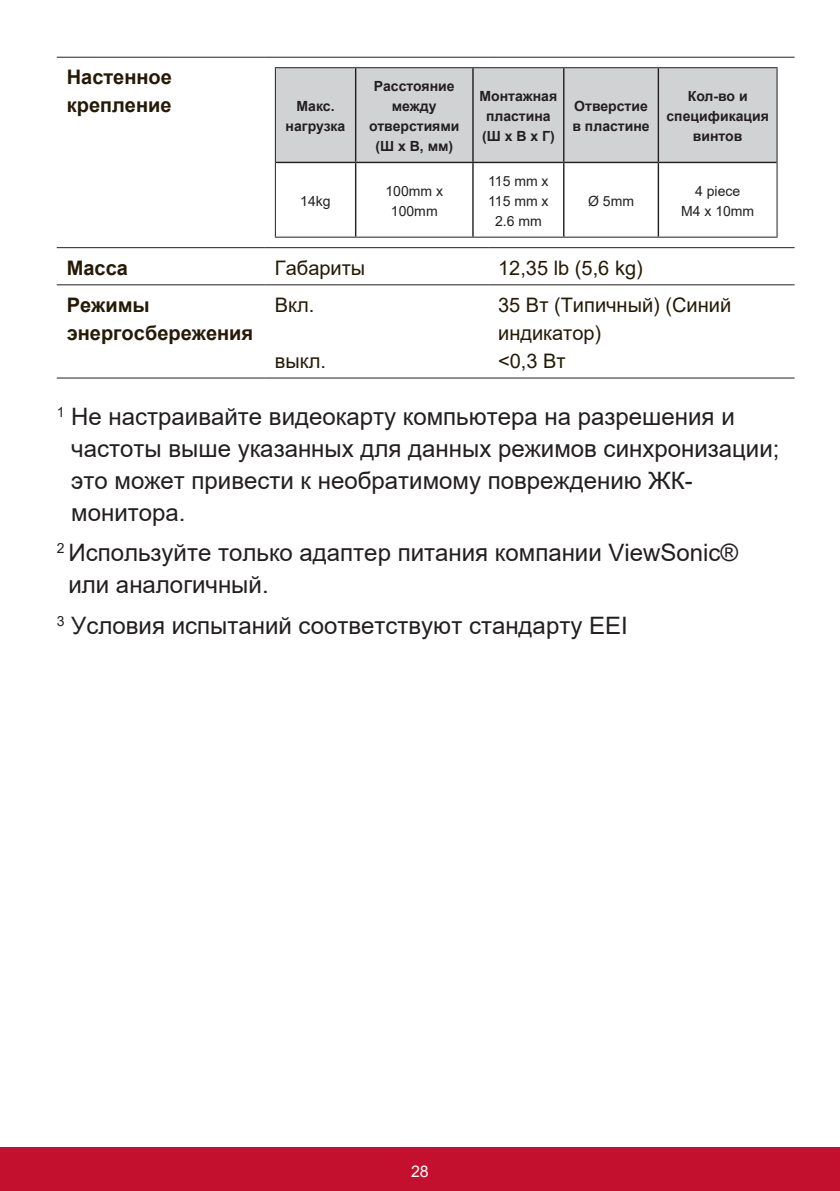
<style>
.page{position:relative;width:840px;height:1191px;background:#fff}
.page>*{position:absolute;margin:0;border:0;box-sizing:border-box;transform-origin:0 0}
.t1{font:24px/32px "Arial";color:#231f20}
.t2{font:20px/28px "Arial";color:#251a05}
.t3{font:700 20px/28px "Arial";color:#251a05}
.t4{font:16px "Arial";color:#fff}
.t5{font:700 14px/20px "Arial";color:#231f20;text-align:center}
.t6{font:14px/20px "Arial";color:#231f20;text-align:center}
</style>
<div class="page">
<div style="left:0;top:1147px;width:839px;height:44px;background:#c3102f"></div>
<hr style="left:57px;top:57px;width:208px;height:1px;background:#231f20">
<hr style="left:265px;top:57px;width:223px;height:1px;background:#231f20">
<hr style="left:488px;top:57px;width:306px;height:1px;background:#231f20">
<hr style="left:57px;top:247px;width:208px;height:1px;background:#231f20">
<hr style="left:265px;top:247px;width:223px;height:1px;background:#231f20">
<hr style="left:488px;top:247px;width:306px;height:1px;background:#231f20">
<hr style="left:57px;top:284px;width:208px;height:1px;background:#231f20">
<hr style="left:265px;top:284px;width:223px;height:1px;background:#231f20">
<hr style="left:488px;top:284px;width:306px;height:1px;background:#231f20">
<hr style="left:57px;top:377px;width:208px;height:1px;background:#231f20">
<hr style="left:265px;top:377px;width:223px;height:1px;background:#231f20">
<hr style="left:488px;top:377px;width:306px;height:1px;background:#231f20">
<div style="left:276px;top:68px;width:500px;height:94px;background:#d1d2d4"></div>
<hr style="left:275px;top:67px;width:80px;height:1px;background:#231f20">
<hr style="left:275px;top:68px;width:1px;height:94px;background:#231f20">
<hr style="left:355px;top:67px;width:117px;height:1px;background:#231f20">
<hr style="left:472px;top:67px;width:91px;height:1px;background:#231f20">
<hr style="left:563px;top:67px;width:95px;height:1px;background:#231f20">
<hr style="left:658px;top:67px;width:119px;height:1px;background:#231f20">
<hr style="left:776px;top:68px;width:1px;height:94px;background:#231f20">
<hr style="left:275px;top:162px;width:1px;height:75px;background:#231f20">
<hr style="left:776px;top:162px;width:1px;height:75px;background:#231f20">
<hr style="left:275px;top:237px;width:80px;height:1px;background:#231f20">
<hr style="left:355px;top:237px;width:117px;height:1px;background:#231f20">
<hr style="left:472px;top:237px;width:91px;height:1px;background:#231f20">
<hr style="left:563px;top:237px;width:95px;height:1px;background:#231f20">
<hr style="left:658px;top:237px;width:119px;height:1px;background:#231f20">
<hr style="left:355px;top:68px;width:1px;height:94px;background:#231f20">
<hr style="left:472px;top:68px;width:1px;height:94px;background:#231f20">
<hr style="left:562px;top:68px;width:2px;height:94px;background:#231f20">
<hr style="left:657px;top:68px;width:1px;height:94px;background:#231f20">
<hr style="left:276px;top:162px;width:79px;height:1px;background:#231f20">
<hr style="left:355px;top:162px;width:117px;height:1px;background:#231f20">
<hr style="left:355px;top:163px;width:1px;height:74px;background:#231f20">
<hr style="left:472px;top:162px;width:91px;height:1px;background:#231f20">
<hr style="left:472px;top:163px;width:1px;height:74px;background:#231f20">
<hr style="left:563px;top:162px;width:95px;height:1px;background:#231f20">
<hr style="left:562px;top:163px;width:2px;height:74px;background:#231f20">
<hr style="left:658px;top:162px;width:118px;height:1px;background:#231f20">
<hr style="left:657px;top:163px;width:1px;height:74px;background:#231f20">
<p class="t3" style="left:67px;top:64px;width:107px">Настенное крепление</p>
<p class="t5" style="left:285px;top:96px;width:61px">Макс. нагрузка</p>
<p class="t5" style="left:369px;top:76px;width:92px">Расстояние между отверстиями (Ш x В, мм)</p>
<p class="t5" style="left:479px;top:86px;width:79px;text-align:left">Монтажная пластина (Ш x В x Г)</p>
<p class="t5" style="left:572px;top:96px;width:79px;text-align:left">Отверстие в пластине</p>
<p class="t5" style="left:666px;top:86px;width:104px">Кол-во и спецификация винтов</p>
<p class="t6" style="left:300px;top:191px;width:32px">14kg</p>
<p class="t6" style="left:385px;top:181px;width:59px">100mm x<br>100mm</p>
<p class="t6" style="left:488px;top:171px;width:62px">115 mm x<br>115 mm x<br>2.6 mm</p>
<p class="t6" style="left:587px;top:191px;width:47px">Ø 5mm</p>
<p class="t6" style="left:680px;top:181px;width:75px">4 piece<br>M4 x 10mm</p>
<p class="t3" style="left:67px;top:254px;width:63px">Масса</p>
<p class="t2" style="left:275px;top:254px;width:92px">Габариты</p>
<p class="t2" style="left:498px;top:254px;width:146px">12,35 lb (5,6 kg)</p>
<p class="t3" style="left:67px;top:291px;width:188px">Режимы энергосбережения</p>
<p class="t2" style="left:275px;top:291px;width:41px">Вкл.</p>
<p class="t2" style="left:275px;top:347px;width:52px">выкл.</p>
<p class="t2" style="left:498px;top:291px;width:234px">35 Вт (Типичный) (Синий индикатор)<br>&lt;0,3 Вт</p>
<p class="t1" style="left:71px;top:400px;width:709px;text-indent:-14px"><sup>1</sup> Не настраивайте видеокарту компьютера на разрешения и частоты выше указанных для данных режимов синхронизации; это может привести к необратимому повреждению ЖК&shy;монитора.</p>
<p class="t1" style="left:68px;top:536px;width:671px;text-indent:-12px"><sup>2</sup> Используйте только адаптер питания компании ViewSonic® или аналогичный.</p>
<p class="t1" style="left:57px;top:609px;width:572px"><sup>3</sup> Условия испытаний соответствуют стандарту EEI</p>
<p class="t4" style="left:411px;top:1160px;width:19px">28</p>
</div>
